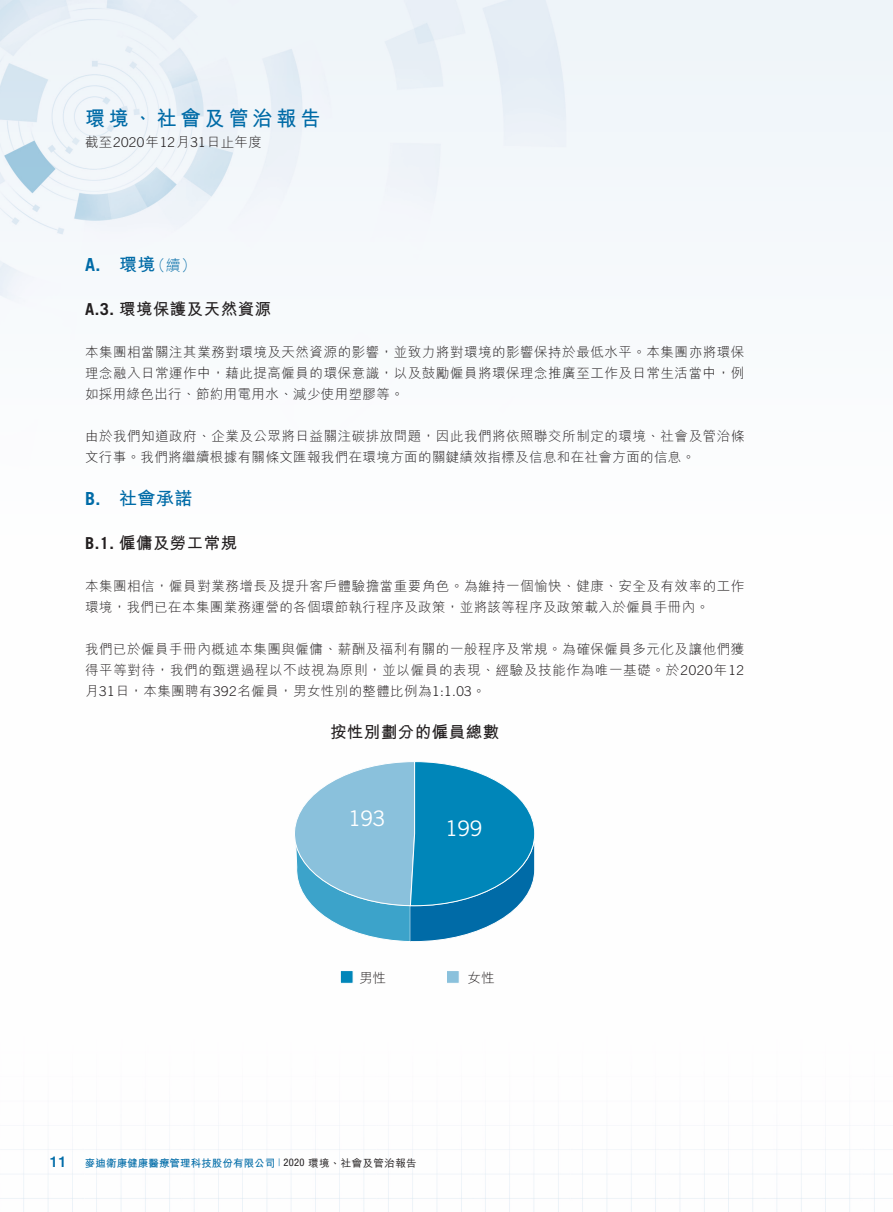
<style>
.page{position:relative;width:893px;height:1212px;background:#fff}
.page>*{position:absolute;margin:0;border:0;box-sizing:border-box;transform-origin:0 0}
.t1{font:21.45px "Trade Gothic LT Std";letter-spacing:-.045em;color:#fff}
.t2{font:700 21px "M Hei HK";letter-spacing:.2em;color:#006ba7;scale:.95 1}
.t3{font:700 18px "M Hei HK";letter-spacing:.03em;color:#006ba7}
.t4{font:700 18px "Trade Gothic LT Std";color:#006ba7}
.t5{font:700 16.5px "M Hei HK";letter-spacing:.03em;color:#231f20}
.t6{font:300 15px "M Hei HK";color:#006ba7}
.t7{font:500 15px "Helvetica Neue LT Std";color:#006ba7}
.t8{font:300 13.5px/21px "M Hei HK";letter-spacing:.04em;color:#231f20;text-align:justify}
.t9{font:13.5px "M Hei HK Light E Ten B5 H";color:#231f20}
.t10{font:700 10.5px "M Hei HK";letter-spacing:.01em;color:#006ba7}
.s1{font-family:"Trade Gothic LT Std"}
.s2{font-family:"Helvetica Neue LT Std";font-weight:300;font-stretch:condensed}
.s3{font-family:"Helvetica Neue LT Std";font-weight:400;font-stretch:condensed;color:#231f20}
.s4{font-weight:500;color:#231f20}
</style>
<div class="page">
<img style="left:0;top:0;width:893px;height:1212px">
<svg style="left:294px;top:761px;width:241px;height:181px"></svg>
<div style="left:446px;top:970px;width:14px;height:14px;background:#8ac1dc;border:1px solid #fff"></div>
<div style="left:340px;top:970px;width:13px;height:14px;background:#0086b9;border:1px solid #fff"></div>
<h2 class="t2" style="left:85px;top:103px;width:249px">環境、社會及管治報告</h2>
<p class="t8" style="left:85px;top:132px;width:178px">截至<span class="s1">2020</span>年<span class="s1">12</span>月<span class="s1">31</span>日止年度</p>
<h3 class="t3" style="left:119px;top:252px;width:38px">環境</h3>
<p class="t6" style="left:150px;top:258px;width:47px">（續(</p>
<h3 class="t4" style="left:85px;top:254px;width:17px">.A</h3>
<p class="t5" style="left:85px;top:297px;width:188px"><span class="s1">A.3.</span> 環境保護及天然資源</p>
<p class="t8" style="left:85px;top:341px;width:661px">本集團相當關注其業務對環境及天然資源的影響，並致力將對環境的影響保持於最低水平。本集團亦將環保理念融入日常運作中，藉此提高僱員的環保意識，以及鼓勵僱員將環保理念推廣至工作及日常生活當中，例如採用綠色出行、節約用電用水、減少使用塑膠等。</p>
<p class="t8" style="left:85px;top:425px;width:661px">由於我們知道政府、企業及公眾將日益關注碳排放問題，因此我們將依照聯交所制定的環境、社會及管治條文行事。我們將繼續根據有關條文匯報我們在環境方面的關鍵績效指標及信息和在社會方面的信息。</p>
<h3 class="t3" style="left:119px;top:486px;width:75px">社會承諾</h3>
<h3 class="t4" style="left:85px;top:488px;width:17px">.B</h3>
<p class="t5" style="left:85px;top:531px;width:154px"><span class="s1">B.1.</span> 僱傭及勞工常規</p>
<p class="t8" style="left:85px;top:575px;width:661px">本集團相信，僱員對業務增長及提升客戶體驗擔當重要角色。為維持一個愉快、健康、安全及有效率的工作環境，我們已在本集團業務運營的各個環節執行程序及政策，並將該等程序及政策載入於僱員手冊內。</p>
<p class="t8" style="left:85px;top:638px;width:661px">我們已於僱員手冊內概述本集團與僱傭、薪酬及福利有關的一般程序及常規。為確保僱員多元化及讓他們獲得平等對待，我們的甄選過程以不歧視為原則，並以僱員的表現、經驗及技能作為唯一基礎。於<span class="s1">2020</span>年<span class="s1">12</span>月<span class="s1">31</span>日，本集團聘有<span class="s1">392</span>名僱員，男女性別的整體比例為<span class="s1">1:1.03</span>。</p>
<p class="t5" style="left:330px;top:720px;width:171px">按性別劃分的僱員總數</p>
<h1 class="t1" style="left:348px;top:806px;width:39px">193</h1>
<p class="t9" style="left:359px;top:971px;width:29px">男性</p>
<h1 class="t1" style="left:445px;top:816px;width:39px">199</h1>
<p class="t9" style="left:467px;top:971px;width:29px">女性</p>
<p class="t7" style="left:50px;top:1153px;width:19px">11</p>
<p class="t10" style="left:85px;top:1155px;width:333px">麥迪衛康健康醫療管理科技股份有限公司 <span class="s2">|</span> <span class="s3">2020</span> <span class="s4">環境、社會及管治報告</span></p>
</div>
